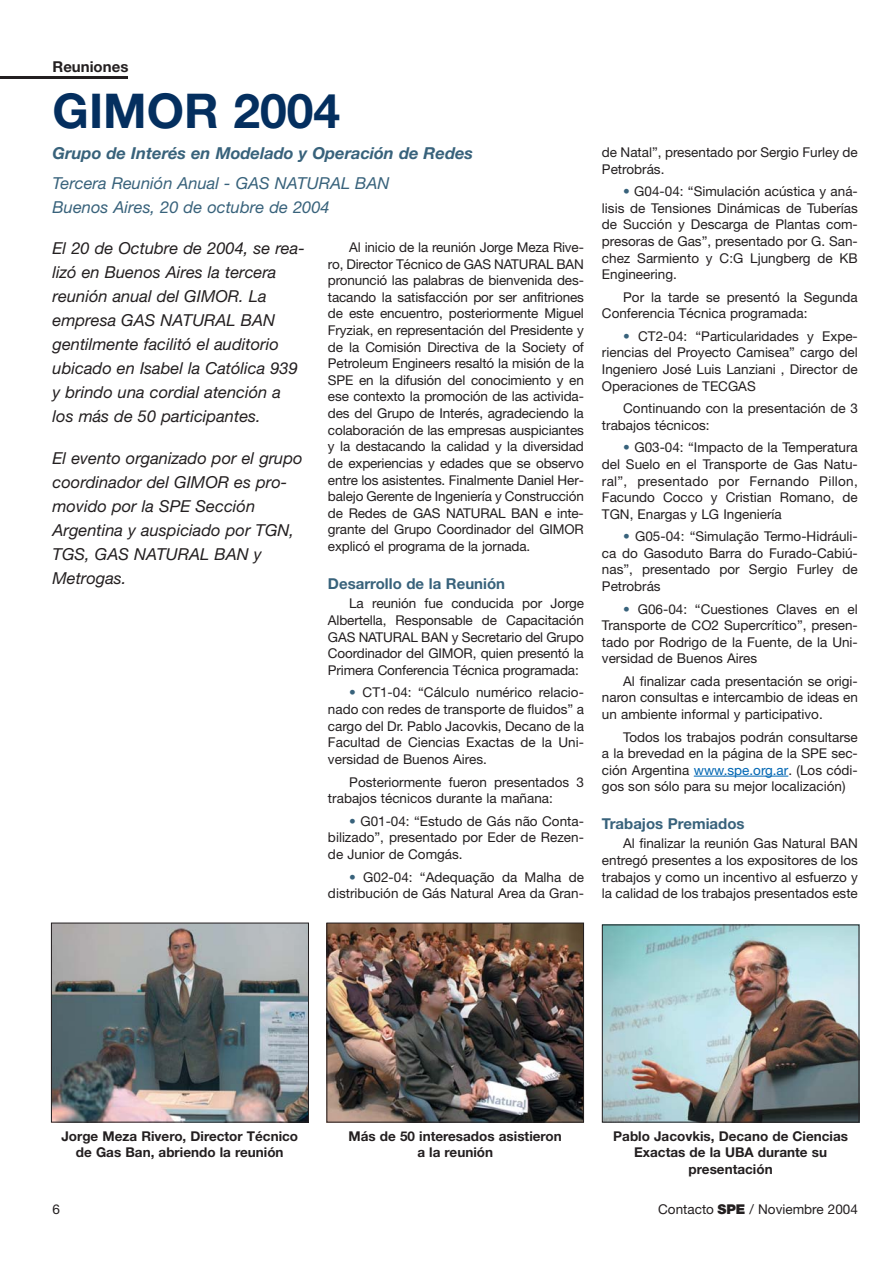
<style>
.page{position:relative;width:893px;height:1263px;background:#fff}
.page>*{position:absolute;margin:0;border:0;box-sizing:border-box;transform-origin:0 0}
.t1{font:700 48px "Helvetica Neue";color:#042f5f}
.t2{font:italic 16.5px/24px "Helvetica Neue";color:#231f20}
.t3{font:italic 16.5px/24px "Helvetica Neue";color:#38627b}
.t4{font:italic 700 16.5px "Helvetica Neue";color:#38627b}
.t5{font:700 15px "Helvetica Neue";color:#38627b}
.t6{font:700 15px "Helvetica Neue";color:#231f20}
.t7{font:13.5px/16.6px "Helvetica Neue";color:#231f20;text-align:justify}
.t8{font:700 13.5px/16.2px "Helvetica Neue";color:#231f20;text-align:center}
.s1{color:#38627b}
.s2{color:#0066b3}
.s3{font-weight:900}
</style>
<div class="page">
<hr style="left:693px;top:776px;width:31px;height:1px;background:#0066b3">
<hr style="left:723px;top:776px;width:42px;height:1px;background:#0066b3">
<svg style="left:765px;top:776px;width:23px;height:1px"></svg>
<hr style="left:0;top:76px;width:128px;height:3px;background:#231f20">
<img style="left:53px;top:925px;width:254px;height:196px">
<div style="left:51px;top:923px;width:258px;height:200px;border:1px solid #231f20"></div>
<img style="left:604px;top:927px;width:253px;height:194px">
<div style="left:602px;top:925px;width:257px;height:198px;border:1px solid #231f20"></div>
<img style="left:328px;top:925px;width:254px;height:196px">
<div style="left:326px;top:923px;width:258px;height:200px;border:1px solid #231f20"></div>
<p class="t6" style="left:53px;top:61px;width:77px">Reuniones</p>
<h1 class="t1" style="left:53px;top:94px;width:289px">GIMOR 2004</h1>
<p class="t4" style="left:53px;top:147px;width:422px">Grupo de Interés en Modelado y Operación de Redes</p>
<p class="t3" style="left:53px;top:173px;width:338px">Tercera Reunión Anual - GAS NATURAL BAN<br>Buenos Aires, 20 de octubre de 2004</p>
<p class="t2" style="left:53px;top:238px;width:254px">El 20 de Octubre de 2004, se rea&shy;lizó en Buenos Aires la tercera reunión anual del GIMOR. La empresa GAS NATURAL BAN gentilmente facilitó el auditorio ubicado en Isabel la Católica 939 y brindo una cordial atención a los más de 50 participantes.</p>
<p class="t2" style="left:53px;top:448px;width:252px">El evento organizado por el grupo coordinador del GIMOR es pro&shy;movido por la SPE Sección<br>Argentina y auspiciado por TGN,<br>TGS, GAS NATURAL BAN y<br>Metrogas.</p>
<p class="t7" style="left:328px;top:240px;width:257px;text-indent:21px">Al inicio de la reunión Jorge Meza Rive&shy;ro, Director Técnico de GAS NATURAL BAN pronunció las palabras de bienvenida des&shy;tacando la satisfacción por ser anfitriones de este encuentro, posteriormente Miguel Fryziak, en representación del Presidente y de la Comisión Directiva de la Society of Petroleum Engineers resaltó la misión de la SPE en la difusión del conocimiento y en ese contexto la promoción de las activida&shy;des del Grupo de Interés, agradeciendo la colaboración de las empresas auspiciantes y la destacando la calidad y la diversidad de experiencias y edades que se observo entre los asistentes. Finalmente Daniel Her&shy;balejo Gerente de Ingeniería y Construcción de Redes de GAS NATURAL BAN e inte&shy;grante del Grupo Coordinador del GIMOR explicó el programa de la jornada.</p>
<p class="t5" style="left:328px;top:578px;width:178px">Desarrollo de la Reunión</p>
<p class="t7" style="left:328px;top:596px;width:257px;text-indent:21px">La reunión fue conducida por Jorge Albertella, Responsable de Capacitación GAS NATURAL BAN y Secretario del Grupo Coordinador del GIMOR, quien presentó la Primera Conferencia Técnica programada:</p>
<p class="t7" style="left:328px;top:686px;width:257px;text-indent:21px"><span class="s1">•</span> CT1-04: “Cálculo numérico relacio&shy;nado con redes de transporte de fluidos” a cargo del Dr. Pablo Jacovkis, Decano de la Facultad de Ciencias Exactas de la Uni&shy;versidad de Buenos Aires.</p>
<p class="t7" style="left:328px;top:775px;width:257px;text-indent:21px">Posteriormente fueron presentados 3 trabajos técnicos durante la mañana:</p>
<p class="t7" style="left:328px;top:814px;width:257px;text-indent:21px"><span class="s1">•</span> G01-04: “Estudo de Gás não Conta&shy;bilizado”, presentado por Eder de Rezen&shy;de Junior de Comgás.</p>
<p class="t7" style="left:328px;top:870px;width:257px;text-align:right"><span class="s1">•</span> G02-04: “Adequação da Malha de distribución de Gás Natural Area da Gran-</p>
<p class="t7" style="left:602px;top:145px;width:257px">de Natal”, presentado por Sergio Furley de<br>Petrobrás.</p>
<p class="t7" style="left:602px;top:184px;width:257px;text-indent:21px"><span class="s1">•</span> G04-04: “Simulación acústica y aná&shy;lisis de Tensiones Dinámicas de Tuberías de Succión y Descarga de Plantas com&shy;presoras de Gas”, presentado por G. San&shy;chez Sarmiento y C:G Ljungberg de KB Engineering.</p>
<p class="t7" style="left:602px;top:290px;width:257px;text-indent:21px">Por la tarde se presentó la Segunda<br>Conferencia Técnica programada:</p>
<p class="t7" style="left:602px;top:329px;width:257px;text-indent:21px"><span class="s1">•</span> CT2-04: “Particularidades y Expe&shy;riencias del Proyecto Camisea” cargo del Ingeniero José Luis Lanziani , Director de Operaciones de TECGAS</p>
<p class="t7" style="left:602px;top:401px;width:257px;text-indent:21px">Continuando con la presentación de 3 trabajos técnicos:</p>
<p class="t7" style="left:602px;top:441px;width:257px;text-indent:21px"><span class="s1">•</span> G03-04: “Impacto de la Temperatura del Suelo en el Transporte de Gas Natu&shy;ral”, presentado por Fernando Pillon, Facundo Cocco y Cristian Romano, de TGN, Enargas y LG Ingeniería</p>
<p class="t7" style="left:602px;top:529px;width:257px;text-indent:21px"><span class="s1">•</span> G05-04: “Simulação Termo-Hidráuli&shy;ca do Gasoduto Barra do Furado-Cabiú&shy;nas”, presentado por Sergio Furley de Petrobrás</p>
<p class="t7" style="left:602px;top:602px;width:257px;text-indent:21px"><span class="s1">•</span> G06-04: “Cuestiones Claves en el Transporte de CO2 Supercrítico”, presen&shy;tado por Rodrigo de la Fuente, de la Uni&shy;versidad de Buenos Aires</p>
<p class="t7" style="left:602px;top:674px;width:257px;text-indent:21px">Al finalizar cada presentación se origi&shy;naron consultas e intercambio de ideas en un ambiente informal y participativo.</p>
<p class="t7" style="left:602px;top:730px;width:257px;text-indent:21px">Todos los trabajos podrán consultarse a la brevedad en la página de la SPE sec&shy;ción Argentina <span class="s2">www.spe.org.ar</span>. (Los códi&shy;gos son sólo para su mejor localización)</p>
<p class="t5" style="left:602px;top:818px;width:144px">Trabajos Premiados</p>
<p class="t7" style="left:602px;top:837px;width:257px;text-indent:21px">Al finalizar la reunión Gas Natural BAN entregó presentes a los expositores de los trabajos y como un incentivo al esfuerzo y la calidad de los trabajos presentados este</p>
<p class="t8" style="left:61px;top:1130px;width:238px">Jorge Meza Rivero, Director Técnico de Gas Ban, abriendo la reunión</p>
<p class="t8" style="left:613px;top:1130px;width:236px">Pablo Jacovkis, Decano de Ciencias<br>Exactas de la UBA durante su presentación</p>
<p class="t8" style="left:348px;top:1130px;width:215px">Más de 50 interesados asistieron a la reunión</p>
<p class="t7" style="left:53px;top:1202px;width:9px">6</p>
<p class="t7" style="left:658px;top:1202px;width:201px">Contacto <span class="s3">SPE</span> / Noviembre 2004</p>
</div>
